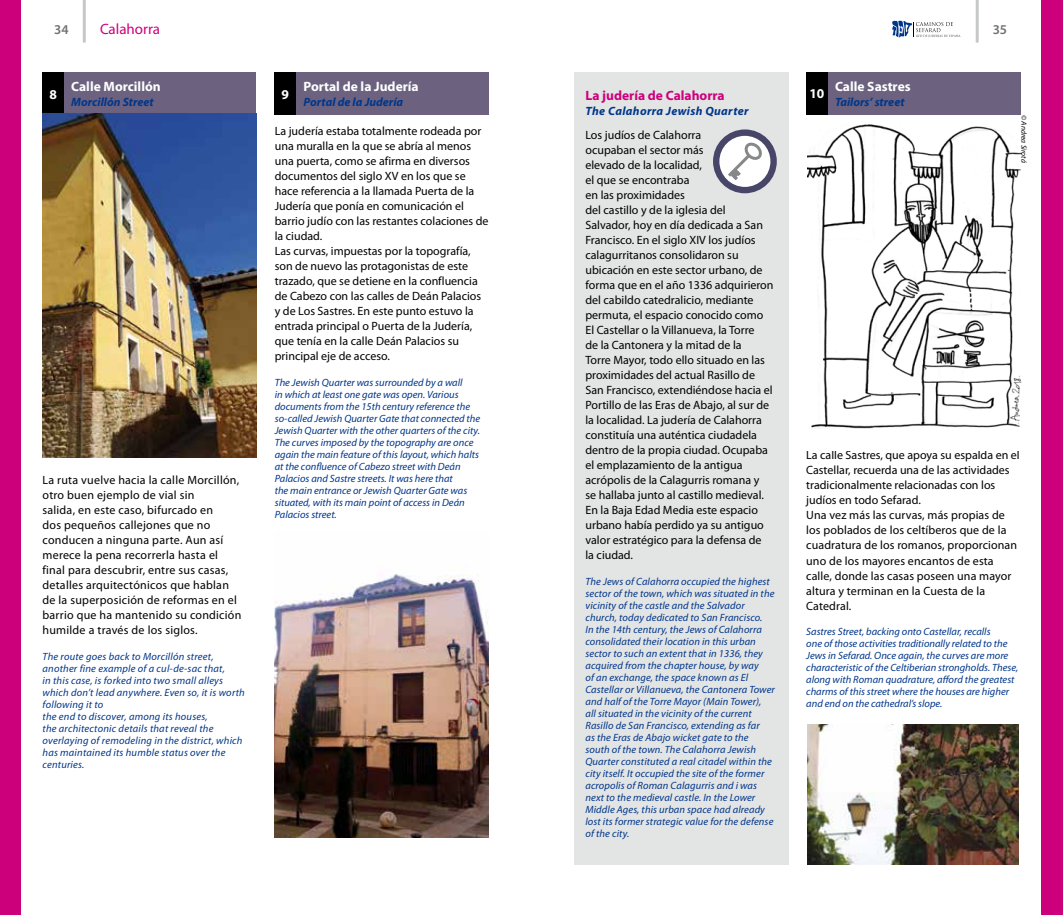
<style>
.page{position:relative;width:1063px;height:915px;background:#fff}
.page>*{position:absolute;margin:0;border:0;box-sizing:border-box;transform-origin:0 0}
.t1{font:15px "Myriad Pro";color:#cd007b}
.t2{font:700 13.5px "Myriad Pro";color:#fff}
.t3{font:700 13.5px "Myriad Pro";color:#cd007b}
.t4{font:600 13.5px "Myriad Pro";color:#707172}
.t5{font:12px/15px "Myriad Pro";color:#000}
.t6{font:12px/15px "Myriad Pro";letter-spacing:.02em;color:#000}
.t7{font:italic 700 12px "Myriad Pro";color:#00368a}
.t8{font:italic 700 12px "Myriad Pro";letter-spacing:.03em;color:#00368a}
.t9{font:italic 10.5px/12px "Myriad Pro";letter-spacing:.01em;color:#00368a}
.t10{font:italic 7.5px "Myriad Pro";color:#000}
</style>
<div class="page">
<div style="left:1042px;top:0;width:21px;height:914px;background:#cd007b"></div>
<hr style="left:976px;top:0;width:3px;height:43px;background:#c6c7c8">
<svg style="left:892px;top:21px;width:69px;height:17px"></svg>
<hr style="left:83px;top:0;width:3px;height:43px;background:#c6c7c8">
<div style="left:0;top:0;width:21px;height:914px;background:#cd007b"></div>
<div style="left:43px;top:72px;width:213px;height:43px;background:#6c627f"></div>
<div style="left:43px;top:72px;width:21px;height:43px;background:#000"></div>
<img style="left:43px;top:113px;width:213px;height:344px">
<div style="left:806px;top:72px;width:214px;height:43px;background:#6c627f"></div>
<div style="left:806px;top:72px;width:22px;height:43px;background:#000"></div>
<div style="left:275px;top:72px;width:214px;height:43px;background:#6c627f"></div>
<div style="left:275px;top:72px;width:21px;height:43px;background:#000"></div>
<img style="left:275px;top:574px;width:214px;height:263px">
<div style="left:574px;top:72px;width:214px;height:792px;background:#e3e4e4"></div>
<div style="left:713px;top:129px;width:64px;height:64px;background:#474668;border-radius:50%"></div>
<div style="left:719px;top:136px;width:51px;height:51px;background:#fff;border-radius:50%"></div>
<svg style="left:728px;top:141px;width:35px;height:39px"></svg>
<img style="left:808px;top:124px;width:213px;height:305px">
<img style="left:807px;top:724px;width:212px;height:140px">
<p class="t4" style="left:54px;top:21px;width:16px">34</p>
<h1 class="t1" style="left:100px;top:20px;width:62px">Calahorra</h1>
<p class="t4" style="left:993px;top:21px;width:16px">35</p>
<p class="t2" style="left:49px;top:85px;width:9px">8</p>
<p class="t2" style="left:71px;top:78px;width:91px">Calle Morcillón</p>
<p class="t7" style="left:71px;top:94px;width:84px">Morcillón Street</p>
<p class="t6" style="left:43px;top:472px;width:200px">La ruta vuelve hacia la calle Morcillón, otro buen ejemplo de vial sin<br>salida, en este caso, bifurcado en<br>dos pequeños callejones que no conducen a ninguna parte. Aun así merece la pena recorrerla hasta el final para descubrir, entre sus casas, detalles arquitectónicos que hablan de la superposición de reformas en el barrio que ha mantenido su condición humilde a través de los siglos.</p>
<p class="t9" style="left:43px;top:650px;width:204px">The route goes back to Morcillón street, another fine example of a cul-de-sac that,<br>in this case, is forked into two small alleys which don’t lead anywhere. Even so, it is worth following it to<br>the end to discover, among its houses,<br>the architectonic details that reveal the overlaying of remodeling in the district, which has maintained its humble status over the centuries.</p>
<p class="t2" style="left:304px;top:78px;width:117px">Portal de la Judería</p>
<p class="t7" style="left:304px;top:94px;width:101px">Portal de la Judería</p>
<p class="t2" style="left:282px;top:85px;width:9px">9</p>
<p class="t5" style="left:275px;top:123px;width:215px">La judería estaba totalmente rodeada por una muralla en la que se abría al menos una puerta, como se afirma en diversos documentos del siglo XV en los que se hace referencia a la llamada Puerta de la Judería que ponía en comunicación el barrio judío con las restantes colaciones de la ciudad.<br>Las curvas, impuestas por la topografía, son de nuevo las protagonistas de este trazado, que se detiene en la confluencia de Cabezo con las calles de Deán Palacios y de Los Sastres. En este punto estuvo la entrada principal o Puerta de la Judería, que tenía en la calle Deán Palacios su principal eje de acceso.</p>
<p class="t9" style="left:275px;top:376px;width:207px">The Jewish Quarter was surrounded by a wall<br>in which at least one gate was open. Various documents from the 15th century reference the so-called Jewish Quarter Gate that connected the Jewish Quarter with the other quarters of the city.<br>The curves imposed by the topography are once again the main feature of this layout, which halts at the confluence of Cabezo street with Deán Palacios and Sastre streets. It was here that<br>the main entrance or Jewish Quarter Gate was situated, with its main point of access in Deán Palacios street.</p>
<p class="t3" style="left:585px;top:87px;width:141px">La judería de Calahorra</p>
<p class="t8" style="left:585px;top:103px;width:165px">The Calahorra Jewish Quarter</p>
<p class="t5" style="left:585px;top:127px;width:190px">Los judíos de Calahorra<br>ocupaban el sector más<br>elevado de la localidad,<br>el que se encontraba<br>en las proximidades<br>del castillo y de la iglesia del<br>Salvador, hoy en día dedicada a San<br>Francisco. En el siglo XIV los judíos calagurritanos consolidaron su ubicación en este sector urbano, de forma que en el año 1336 adquirieron del cabildo catedralicio, mediante permuta, el espacio conocido como<br>El Castellar o la Villanueva, la Torre<br>de la Cantonera y la mitad de la<br>Torre Mayor, todo ello situado en las proximidades del actual Rasillo de<br>San Francisco, extendiéndose hacia el<br>Portillo de las Eras de Abajo, al sur de la localidad. La judería de Calahorra constituía una auténtica ciudadela dentro de la propia ciudad. Ocupaba el emplazamiento de la antigua acrópolis de la Calagurris romana y<br>se hallaba junto al castillo medieval.<br>En la Baja Edad Media este espacio urbano había perdido ya su antiguo valor estratégico para la defensa de<br>la ciudad.</p>
<p class="t9" style="left:585px;top:574px;width:191px">The Jews of Calahorra occupied the highest sector of the town, which was situated in the vicinity of the castle and the Salvador church, today dedicated to San Francisco.<br>In the 14th century, the Jews of Calahorra consolidated their location in this urban sector to such an extent that in 1336, they acquired from the chapter house, by way<br>of an exchange, the space known as El Castellar or Villanueva, the Cantonera Tower and half of the Torre Mayor (Main Tower),<br>all situated in the vicinity of the current Rasillo de San Francisco, extending as far<br>as the Eras de Abajo wicket gate to the south of the town. The Calahorra Jewish Quarter constituted a real citadel within the city itself. It occupied the site of the former acropolis of Roman Calagurris and i was next to the medieval castle. In the Lower Middle Ages, this urban space had already lost its former strategic value for the defense of the city.</p>
<p class="t2" style="left:809px;top:85px;width:16px">10</p>
<p class="t2" style="left:835px;top:77px;width:77px">Calle Sastres</p>
<p class="t7" style="left:835px;top:94px;width:71px">Tailors’ street</p>
<p class="t10" style="left:1028px;top:115px;width:49px;rotate:90deg">© Andrea Sirotá</p>
<p class="t5" style="left:806px;top:447px;width:215px">La calle Sastres, que apoya su espalda en el Castellar, recuerda una de las actividades tradicionalmente relacionadas con los judíos en todo Sefarad.<br>Una vez más las curvas, más propias de los poblados de los celtíberos que de la cuadratura de los romanos, proporcionan uno de los mayores encantos de esta calle, donde las casas poseen una mayor altura y terminan en la Cuesta de la Catedral.</p>
<p class="t9" style="left:806px;top:625px;width:214px">Sastres Street, backing onto Castellar, recalls<br>one of those activities traditionally related to the Jews in Sefarad. Once again, the curves are more characteristic of the Celtiberian strongholds. These, along with Roman quadrature, afford the greatest charms of this street where the houses are higher and end on the cathedral’s slope.</p>
</div>
